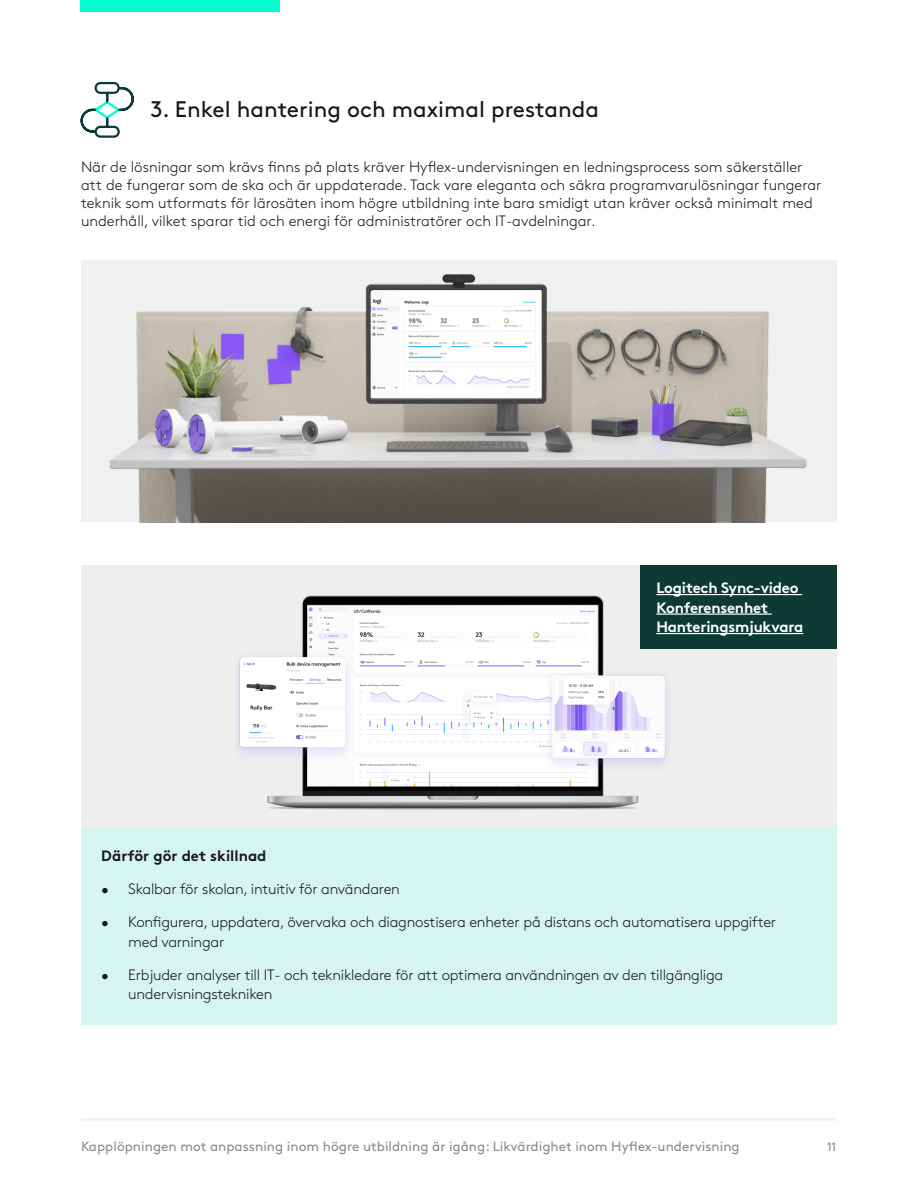
<style>
.page{position:relative;width:918px;height:1188px;background:#fff}
.page>*{position:absolute;margin:0;border:0;box-sizing:border-box;transform-origin:0 0}
.t1{font:22.5px "Brown";color:#171717}
.t2{font:300 15px/18px "Brown Pro";letter-spacing:-.005em;color:#171717}
.Body_copy_2{font:700 15px/19.5px "Brown Pro";letter-spacing:-.015em;color:#fff}
.t3{font:700 15px "Brown Pro";color:#171717}
.t4{font:13.5px "Brown";color:#8e8e8f}
.t5{font:12px "Brown";color:#8e8e8f}
</style>
<div class="page">
<hr style="left:81px;top:1118px;width:755px;height:3px;background:#eff0f0">
<img style="left:81px;top:261px;width:755px;height:261px">
<svg style="left:80px;top:81px;width:54px;height:57px"></svg>
<div style="left:81px;top:566px;width:756px;height:261px;background:#eee"></div>
<img style="left:238px;top:595px;width:429px;height:215px">
<div style="left:81px;top:827px;width:756px;height:198px;background:#d6f5f0"></div>
<div style="left:640px;top:566px;width:197px;height:83px;background:#0d3a32"></div>
<hr style="left:656px;top:594px;width:146px;height:1px;background:#fff">
<hr style="left:656px;top:613px;width:116px;height:2px;background:#fff">
<hr style="left:656px;top:633px;width:147px;height:1px;background:#fff">
<div style="left:81px;top:0;width:198px;height:12px;background:#00fccf"></div>
<p class="t1" style="left:151px;top:92px;width:450px">3. Enkel hantering och maximal prestanda</p>
<p class="t2" style="left:81px;top:157px;width:742px">När de lösningar som krävs finns på plats kräver Hyflex-undervisningen en ledningsprocess som säkerställer att de fungerar som de ska och är uppdaterade. Tack vare eleganta och säkra programvarulösningar fungerar teknik som utformats för lärosäten inom högre utbildning inte bara smidigt utan kräver också minimalt med underhåll, vilket sparar tid och energi för administratörer och IT-avdelningar.</p>
<p class="Body_copy_2" style="left:656px;top:576px;width:148px">Logitech Sync-video<br>Konferensenhet<br>Hanteringsmjukvara</p>
<p class="t3" style="left:101px;top:844px;width:167px">Därför gör det skillnad</p>
<p class="t2" style="left:101px;top:879px;width:300px">• Skalbar för skolan, intuitiv för användaren</p>
<p class="t2" style="left:128px;top:911px;width:649px;line-height:19.5px;text-indent:-27px">• Konfigurera, uppdatera, övervaka och diagnostisera enheter på distans och automatisera uppgifter med varningar</p>
<p class="t2" style="left:128px;top:964px;width:597px;line-height:19.5px;text-indent:-27px">• Erbjuder analyser till IT- och teknikledare för att optimera användningen av den tillgängliga undervisningstekniken</p>
<p class="t4" style="left:81px;top:1136px;width:660px">Kapplöpningen mot anpassning inom högre utbildning är igång: Likvärdighet inom Hyflex-undervisning</p>
<p class="t5" style="left:827px;top:1137px;width:11px">11</p>
</div>
